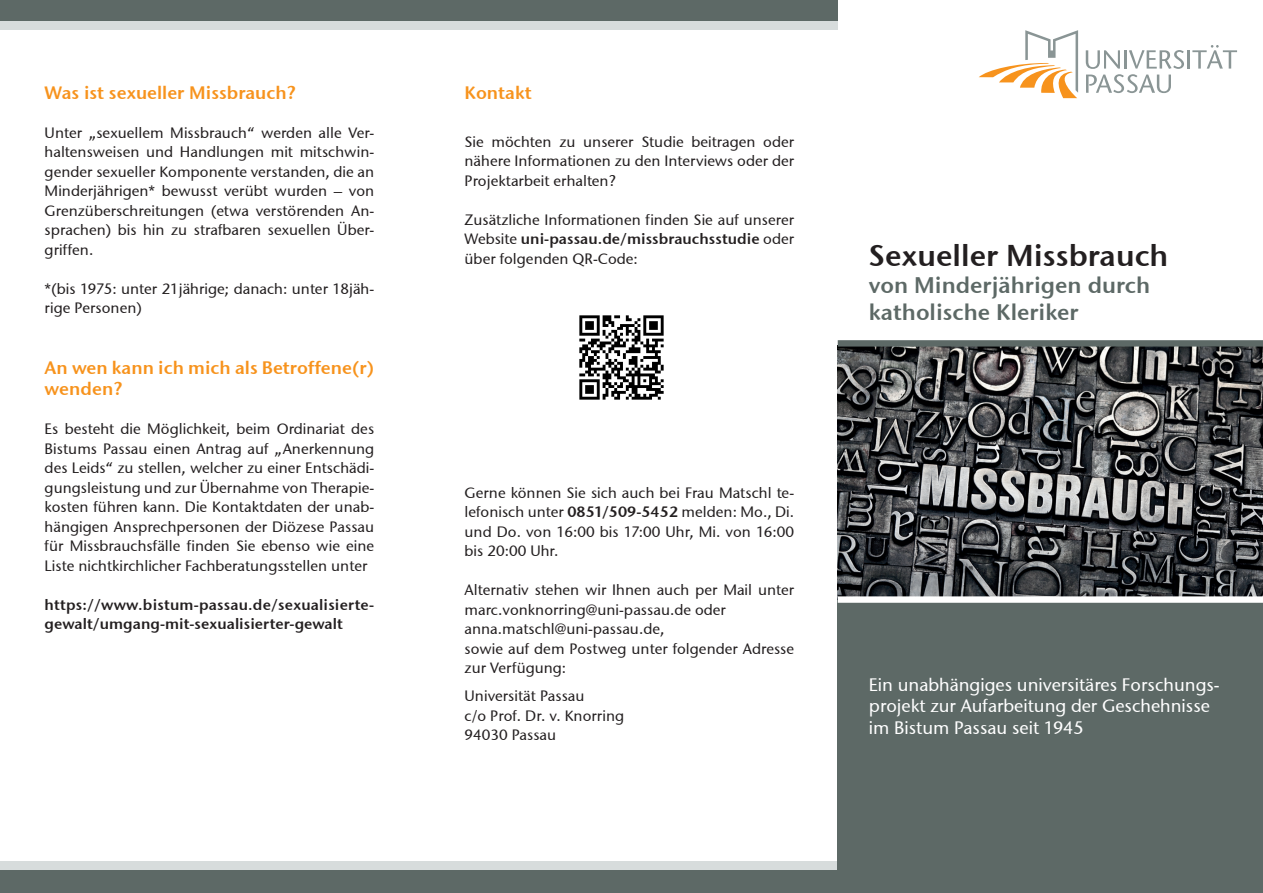
<style>
.page{position:relative;width:1263px;height:893px;background:#fff}
.page>*{position:absolute;margin:0;border:0;box-sizing:border-box;transform-origin:0 0}
.t1{font:30px "Stone Sans Semi ITCTT";color:#231f20}
.t2{font:22.5px "Stone Sans Semi ITCTT";color:#5d6966}
.t3{font:18px/21.6px "Stone Sans ITCTT Medium";color:#fff}
.t4{font:18px/21.6px "Stone Sans Semi ITCTT";color:#f7931d}
.t5{font:15px/19.5px "Stone Sans ITCTT Medium";letter-spacing:.005em;color:#231f20;text-align:justify}
.t6{font:15px/19.5px "Stone Sans Semi ITCTT";letter-spacing:.01em;color:#231f20}
.s1{font-family:"Stone Sans Semi ITCTT"}
</style>
<div class="page">
<div style="left:0;top:870px;width:840px;height:23px;background:#5d6966"></div>
<div style="left:0;top:861px;width:838px;height:9px;background:#d7dcdc"></div>
<div style="left:838px;top:357px;width:425px;height:536px;background:#5d6966"></div>
<img style="left:838px;top:347px;width:425px;height:249px">
<svg style="left:1086px;top:50px;width:98px;height:43px"></svg>
<hr style="left:1187px;top:50px;width:3px;height:19px;background:#8a9595">
<svg style="left:1192px;top:45px;width:45px;height:24px"></svg>
<svg style="left:979px;top:30px;width:99px;height:68px"></svg>
<div style="left:838px;top:340px;width:425px;height:7px;background:#5d6966"></div>
<div style="left:838px;top:596px;width:425px;height:7px;background:#fff"></div>
<div style="left:0;top:0;width:838px;height:21px;background:#5d6966"></div>
<div style="left:0;top:21px;width:838px;height:9px;background:#d7dcdc"></div>
<img style="left:579px;top:315px;width:85px;height:85px">
<p class="t4" style="left:45px;top:81px;width:253px">Was ist sexueller Missbrauch?</p>
<p class="t5" style="left:45px;top:122px;width:331px">Unter „sexuellem Missbrauch“ werden alle Ver&shy;haltensweisen und Handlungen mit mitschwin&shy;gender sexueller Komponente verstanden, die an Minderjährigen* bewusst verübt wurden – von Grenzüberschreitungen (etwa verstörenden An&shy;sprachen) bis hin zu strafbaren sexuellen Über&shy;griffen.</p>
<p class="t5" style="left:45px;top:278px;width:331px">*(bis 1975: unter 21jährige; danach: unter 18jäh&shy;rige Personen)</p>
<p class="t4" style="left:45px;top:356px;width:331px">An wen kann ich mich als Betroffene(r) wenden?</p>
<p class="t5" style="left:45px;top:419px;width:331px">Es besteht die Möglichkeit, beim Ordinariat des Bistums Passau einen Antrag auf „Anerkennung des Leids“ zu stellen, welcher zu einer Entschädi&shy;gungsleistung und zur Übernahme von Therapie&shy;kosten führen kann. Die Kontaktdaten der unab&shy;hängigen Ansprechpersonen der Diözese Passau für Missbrauchsfälle finden Sie ebenso wie eine Liste nichtkirchlicher Fachberatungsstellen unter</p>
<p class="t6" style="left:45px;top:595px;width:331px">https://www.bistum-passau.de/sexualisierte&shy;gewalt/umgang-mit-sexualisierter-gewalt</p>
<p class="t4" style="left:465px;top:81px;width:69px">Kontakt</p>
<p class="t5" style="left:465px;top:132px;width:331px">Sie möchten zu unserer Studie beitragen oder nähere Informationen zu den Interviews oder der Projektarbeit erhalten?</p>
<p class="t5" style="left:465px;top:210px;width:331px">Zusätzliche Informationen finden Sie auf unserer Website <span class="s1">uni-passau.de/missbrauchsstudie</span> oder über folgenden QR-Code:</p>
<p class="t5" style="left:465px;top:483px;width:331px">Gerne können Sie sich auch bei Frau Matschl te&shy;lefonisch unter <span class="s1">0851/509-5452</span> melden: Mo., Di. und Do. von 16:00 bis 17:00 Uhr, Mi. von 16:00 bis 20:00 Uhr.</p>
<p class="t5" style="left:465px;top:580px;width:331px">Alternativ stehen wir Ihnen auch per Mail unter marc.vonknorring@uni-passau.de oder</p>
<p class="t5" style="left:465px;top:619px;width:201px">anna.matschl@uni-passau.de,</p>
<p class="t5" style="left:465px;top:639px;width:331px">sowie auf dem Postweg unter folgender Adresse zur Verfügung:</p>
<p class="t5" style="left:465px;top:686px;width:121px">Universität Passau</p>
<p class="t5" style="left:465px;top:706px;width:161px">c/o Prof. Dr. v. Knorring</p>
<p class="t5" style="left:465px;top:725px;width:93px">94030 Passau</p>
<p class="t1" style="left:869px;top:237px;width:301px">Sexueller Missbrauch</p>
<p class="t2" style="left:869px;top:271px;width:283px">von Minderjährigen durch</p>
<p class="t2" style="left:869px;top:298px;width:211px">katholische Kleriker</p>
<p class="t3" style="left:869px;top:674px;width:352px">Ein unabhängiges universitäres Forschungs&shy;projekt zur Aufarbeitung der Geschehnisse</p>
<p class="t3" style="left:869px;top:717px;width:216px">im Bistum Passau seit 1945</p>
</div>
